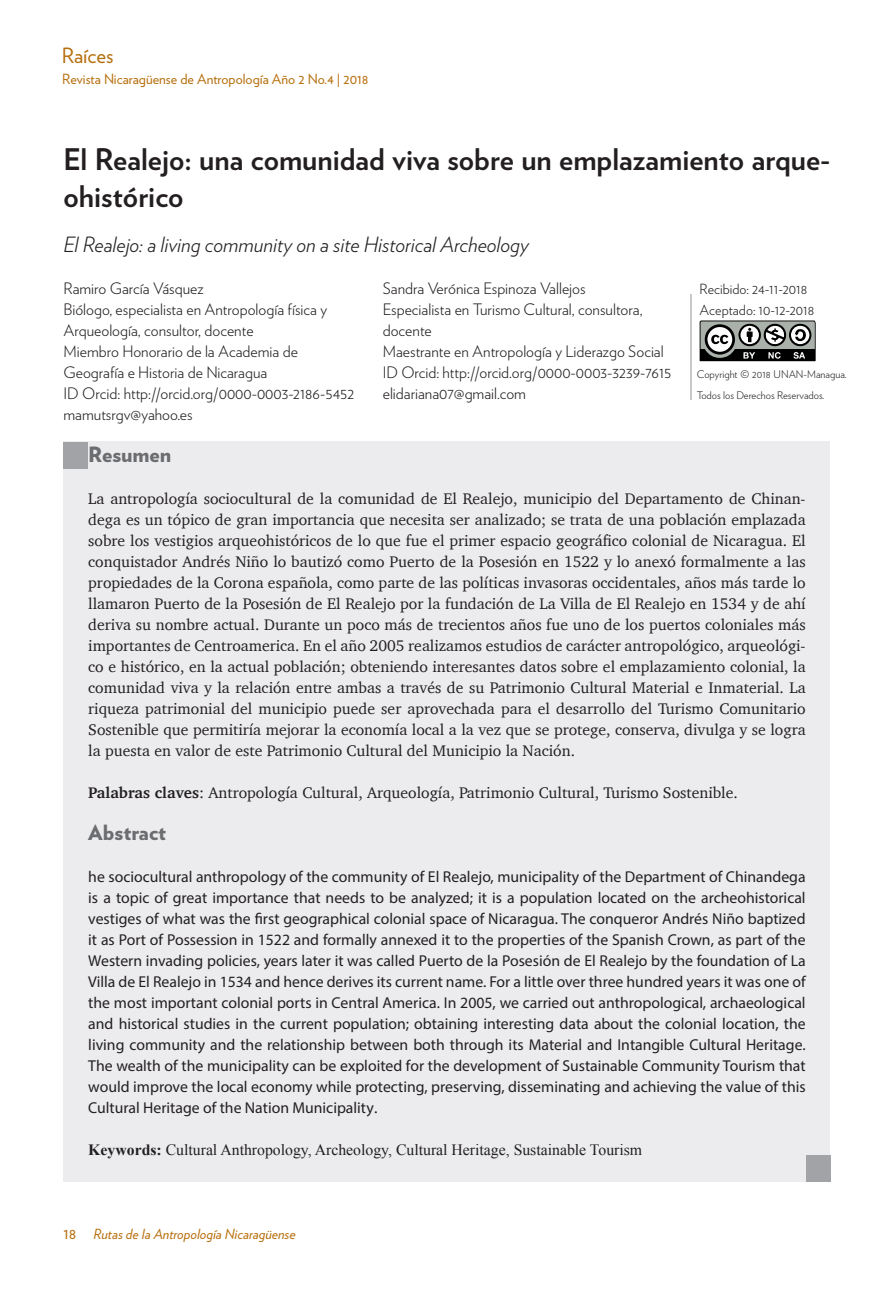
<style>
.page{position:relative;width:893px;height:1290px;background:#fff}
.page>*{position:absolute;margin:0;border:0;box-sizing:border-box;transform-origin:0 0}
.Heading_1{font:700 29.75px/36.8px "Verlag";color:#231f20}
.t1{font:italic 300 21px "Verlag";color:#231f20}
.CUERPO_DE_TEXTO{font:900 21px "Verlag";color:#6c6d70}
.t2{font:21px "Verlag";color:#b7700f}
.CUERPO_DE_TEXTO-2{font:15.75px/21px "Charter";color:#231f20;text-align:justify}
.CUERPO_DE_TEXTO-3{font:15.75px/21px "Myriad Pro";color:#231f20;text-align:justify}
.t3{font:300 15.75px "Verlag";color:#231f20}
.CUERPO_DE_TEXTO-4{font:15.75px "Times New Roman";color:#231f20}
.t4{font:14px "Verlag";color:#b7700f}
.t5{font:300 14px "Verlag";color:#231f20}
.t6{font:italic 14px "Verlag";color:#b7700f}
.t7{font:300 10.5px/21px "Verlag";color:#231f20}
.s1{font-weight:700}
.s2{font-family:"Charter"}
.s3{font-style:normal;font-size:15.75px}
</style>
<div class="page">
<div style="left:63px;top:441px;width:767px;height:740px;background:#ececee"></div>
<div style="left:63px;top:442px;width:25px;height:26px;background:#a1a3a6"></div>
<div style="left:806px;top:1155px;width:24px;height:26px;background:#a1a3a6"></div>
<hr style="left:690px;top:294px;width:2px;height:105px;background:#c7c8ca">
<svg style="left:700px;top:320px;width:116px;height:41px"></svg>
<h2 class="t2" style="left:62px;top:40px;width:53px">Raíces</h2>
<p class="t4" style="left:62px;top:68px;width:308px">Revista Nicaragüense de Antropología Año 2 No.4 | 2018</p>
<p class="Heading_1" style="left:63px;top:139px;width:768px">El Realejo: una comunidad viva sobre un emplazamiento arque&shy;ohistórico</p>
<p class="t1" style="left:63px;top:228px;width:467px">El Realejo: a living community on a site Historical Archeology</p>
<p class="t3" style="left:63px;top:277px;width:142px">Ramiro García Vásquez</p>
<p class="t3" style="left:63px;top:298px;width:265px">Biólogo, especialista en Antropología física y</p>
<p class="t3" style="left:63px;top:319px;width:192px">Arqueología, consultor, docente</p>
<p class="t3" style="left:63px;top:340px;width:236px">Miembro Honorario de la Academia de</p>
<p class="t3" style="left:63px;top:361px;width:205px">Geografía e Historia de Nicaragua</p>
<p class="t3" style="left:63px;top:382px;width:292px">ID Orcid: http://orcid.org/0000-0003-2186-5452</p>
<p class="t3" style="left:63px;top:403px;width:131px">mamutsrgv@yahoo.es</p>
<p class="CUERPO_DE_TEXTO" style="left:88px;top:437px;width:84px">Resumen</p>
<p class="CUERPO_DE_TEXTO-2" style="left:88px;top:488px;width:719px">La antropología sociocultural de la comunidad de El Realejo, municipio del Departamento de Chinan&shy;dega es un tópico de gran importancia que necesita ser analizado; se trata de una población emplazada sobre los vestigios arqueohistóricos de lo que fue el primer espacio geográfico colonial de Nicaragua. El conquistador Andrés Niño lo bautizó como Puerto de la Posesión en 1522 y lo anexó formalmente a las propiedades de la Corona española, como parte de las políticas invasoras occidentales, años más tarde lo llamaron Puerto de la Posesión de El Realejo por la fundación de La Villa de El Realejo en 1534 y de ahí deriva su nombre actual. Durante un poco más de trecientos años fue uno de los puertos coloniales más importantes de Centroamerica. En el año 2005 realizamos estudios de carácter antropológico, arqueológi&shy;co e histórico, en la actual población; obteniendo interesantes datos sobre el emplazamiento colonial, la comunidad viva y la relación entre ambas a través de su Patrimonio Cultural Material e Inmaterial. La riqueza patrimonial del municipio puede ser aprovechada para el desarrollo del Turismo Comunitario Sostenible que permitiría mejorar la economía local a la vez que se protege, conserva, divulga y se logra la puesta en valor de este Patrimonio Cultural del Municipio la Nación.</p>
<p class="CUERPO_DE_TEXTO-2" style="left:88px;top:782px;width:651px"><span class="s1">Palabras claves</span>: Antropología Cultural, Arqueología, Patrimonio Cultural, Turismo Sostenible.</p>
<p class="CUERPO_DE_TEXTO" style="left:88px;top:815px;width:79px">Abstract</p>
<p class="CUERPO_DE_TEXTO-3" style="left:88px;top:866px;width:719px">he sociocultural anthropology of the community of El Realejo, municipality of the Department of Chinandega is a topic of great importance that needs to be analyzed; it is a population located on the archeohistorical vestiges of what was the first geographical colonial space of Nicaragua. The conqueror Andrés Niño baptized it as Port of Possession in 1522 and formally annexed it to the properties of the Spanish Crown, as part of the Western invading policies, years later it was called Puerto de la Posesión de El Realejo by the foundation of La Villa de El Realejo in 1534 and hence derives its current name. For a little over three hundred years it was one of the most important colonial ports in Central America. In 2005, we carried out anthropological, archaeological and historical studies in the current population; obtaining interesting data about the colonial location, the living community and the relationship between both through its Material and Intangible Cultural Heritage.<br>The wealth of the municipality can be exploited for the development of Sustainable Community Tourism that would improve the local economy while protecting, preserving, disseminating and achieving the value of this Cultural Heritage of the Nation Municipality<span class="s2">.</span></p>
<p class="CUERPO_DE_TEXTO-4" style="left:88px;top:1139px;width:555px"><span class="s1">Keywords:</span> Cultural Anthropology, Archeology, Cultural Heritage, Sustainable Tourism</p>
<p class="t3" style="left:383px;top:277px;width:204px">Sandra Verónica Espinoza Vallejos</p>
<p class="t3" style="left:383px;top:298px;width:261px">Especialista en Turismo Cultural, consultora,</p>
<p class="t3" style="left:383px;top:319px;width:51px">docente</p>
<p class="t3" style="left:383px;top:340px;width:282px">Maestrante en Antropología y Liderazgo Social</p>
<p class="t3" style="left:383px;top:361px;width:290px">ID Orcid: http://orcid.org/0000-0003-3239-7615</p>
<p class="t3" style="left:383px;top:382px;width:145px">elidariana07@gmail.com</p>
<p class="t5" style="left:700px;top:279px;width:109px">Recibido: 24-11-2018</p>
<p class="t5" style="left:700px;top:300px;width:116px">Aceptado: 10-12-2018</p>
<p class="t7" style="left:697px;top:363px;width:152px">Copyright © 2018 UNAN-Managua.<br>Todos los Derechos Reservados.</p>
<p class="t6" style="left:63px;top:1223px;width:234px"><span class="s3">18</span> Rutas de la Antropología Nicaragüense</p>
</div>
